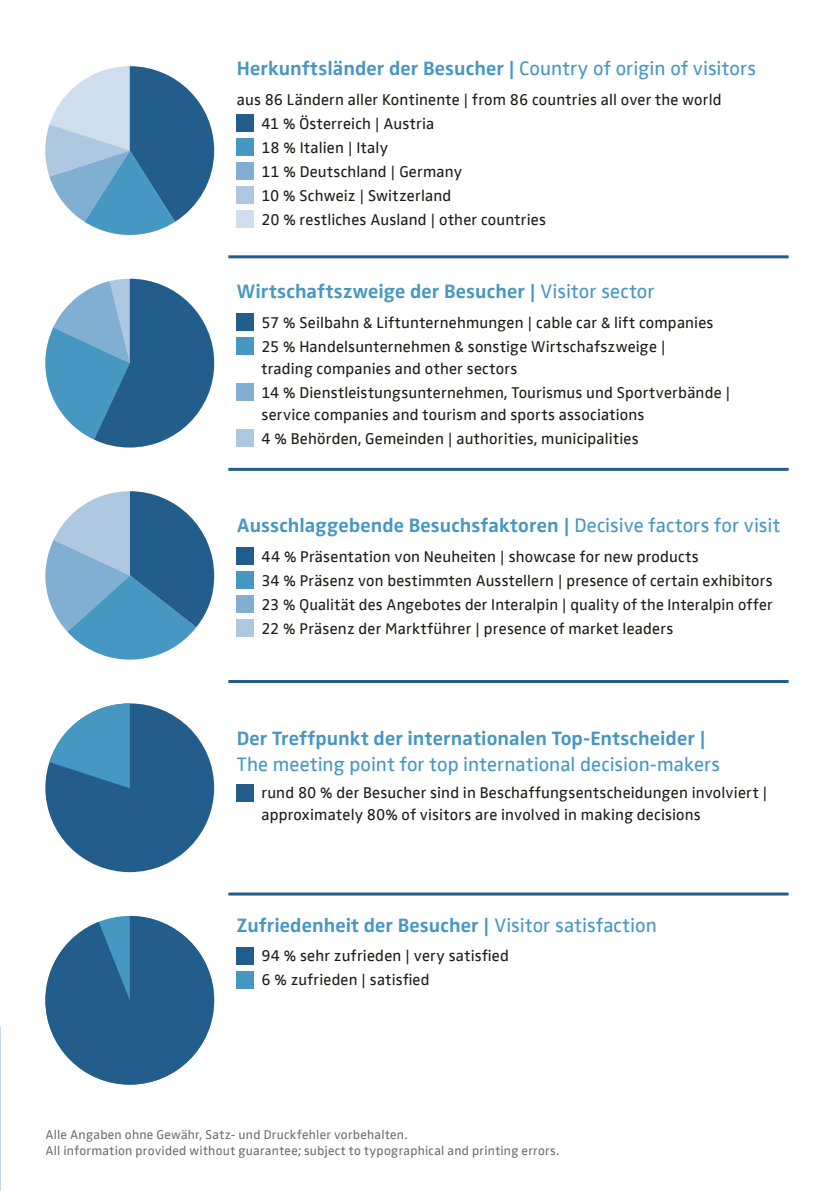
<style>
.page{position:relative;width:834px;height:1191px;background:#fff}
.page>*{position:absolute;margin:0;border:0;box-sizing:border-box;transform-origin:0 0}
.t1{font:700 20px "Zwo Pro";letter-spacing:.005em;color:#4697c2}
.t2{font:20px "Zwo";color:#4697c2}
.t3{font:16px/24px "Zwo";letter-spacing:.015em;color:#1d1d1b}
.t4{font:13px/16px "Zwo";letter-spacing:.02em;color:#706f6f}
.s1{font-family:"Zwo";font-weight:400}
</style>
<div class="page">
<hr style="left:228px;top:255px;width:560px;height:3px;background:#225d8b">
<hr style="left:228px;top:468px;width:560px;height:3px;background:#225d8b">
<hr style="left:228px;top:892px;width:560px;height:3px;background:#225d8b">
<hr style="left:228px;top:680px;width:560px;height:3px;background:#225d8b">
<svg style="left:45px;top:491px;width:169px;height:169px"></svg>
<svg style="left:45px;top:66px;width:169px;height:169px"></svg>
<svg style="left:45px;top:279px;width:169px;height:168px"></svg>
<svg style="left:45px;top:916px;width:169px;height:168px"></svg>
<div style="left:45px;top:703px;width:169px;height:169px;background:#225d8b;border-radius:50%"></div>
<svg style="left:49px;top:703px;width:81px;height:85px"></svg>
<div style="left:237px;top:784px;width:17px;height:17px;background:#225d8b"></div>
<div style="left:237px;top:548px;width:17px;height:17px;background:#225d8b"></div>
<div style="left:237px;top:572px;width:17px;height:17px;background:#4697c2"></div>
<div style="left:237px;top:596px;width:17px;height:17px;background:#80afd1"></div>
<div style="left:237px;top:620px;width:17px;height:17px;background:#aec8e1"></div>
<div style="left:237px;top:947px;width:17px;height:17px;background:#225d8b"></div>
<div style="left:237px;top:971px;width:17px;height:17px;background:#4697c2"></div>
<div style="left:237px;top:115px;width:17px;height:17px;background:#225d8b"></div>
<div style="left:237px;top:139px;width:17px;height:17px;background:#4697c2"></div>
<div style="left:237px;top:163px;width:17px;height:17px;background:#80afd1"></div>
<div style="left:237px;top:187px;width:17px;height:17px;background:#aec8e1"></div>
<div style="left:237px;top:211px;width:17px;height:17px;background:#cfdeed"></div>
<div style="left:237px;top:313px;width:17px;height:17px;background:#225d8b"></div>
<div style="left:237px;top:337px;width:17px;height:17px;background:#4697c2"></div>
<div style="left:237px;top:383px;width:17px;height:17px;background:#80afd1"></div>
<div style="left:237px;top:429px;width:17px;height:17px;background:#aec8e1"></div>
<p class="t1" style="left:237px;top:53px;width:520px">Herkunftsländer der Besucher | <span class="s1">Country of origin of visitors</span></p>
<p class="t3" style="left:261px;top:87px;width:462px;text-indent:-25px">aus 86 Ländern aller Kontinente | from 86 countries all over the world 41 % Österreich | Austria<br>18 % Italien | Italy<br>11 % Deutschland | Germany<br>10 % Schweiz | Switzerland<br>20 % restliches Ausland | other countries</p>
<p class="t1" style="left:237px;top:276px;width:419px">Wirtschaftszweige der Besucher | <span class="s1">Visitor sector</span></p>
<p class="t3" style="left:261px;top:310px;width:453px">57 % Seilbahn &amp; Liftunternehmungen | cable car &amp; lift companies<br>25 % Handelsunternehmen &amp; sonstige Wirtschafszweige |</p>
<p class="t3" style="left:261px;top:356px;width:470px">trading companies and other sectors<br>14 % Dienstleistungsunternehmen, Tourismus und Sportverbände |</p>
<p class="t3" style="left:261px;top:402px;width:384px">service companies and tourism and sports associations<br>4 % Behörden, Gemeinden | authorities, municipalities</p>
<p class="t1" style="left:237px;top:510px;width:545px">Ausschlaggebende Besuchsfaktoren | <span class="s1">Decisive factors for visit</span></p>
<p class="t3" style="left:261px;top:544px;width:513px">44 % Präsentation von Neuheiten | showcase for new products<br>34 % Präsenz von bestimmten Ausstellern | presence of certain exhibitors 23 % Qualität des Angebotes der Interalpin | quality of the Interalpin offer 22 % Präsenz der Marktführer | presence of market leaders</p>
<p class="t1" style="left:237px;top:722px;width:470px">Der Treffpunkt der internationalen Top-Entscheider |</p>
<p class="t2" style="left:237px;top:752px;width:485px">The meeting point for top international decision-makers</p>
<p class="t3" style="left:261px;top:782px;width:507px;line-height:22px">rund 80 % der Besucher sind in Beschaffungsentscheidungen involviert | approximately 80% of visitors are involved in making decisions</p>
<p class="t1" style="left:237px;top:909px;width:421px">Zufriedenheit der Besucher | <span class="s1">Visitor satisfaction</span></p>
<p class="t3" style="left:261px;top:943px;width:249px">94 % sehr zufrieden | very satisfied<br>6 % zufrieden | satisfied</p>
<p class="t4" style="left:45px;top:1127px;width:515px">Alle Angaben ohne Gewähr, Satz- und Druckfehler vorbehalten.<br>All information provided without guarantee; subject to typographical and printing errors.</p>
</div>
